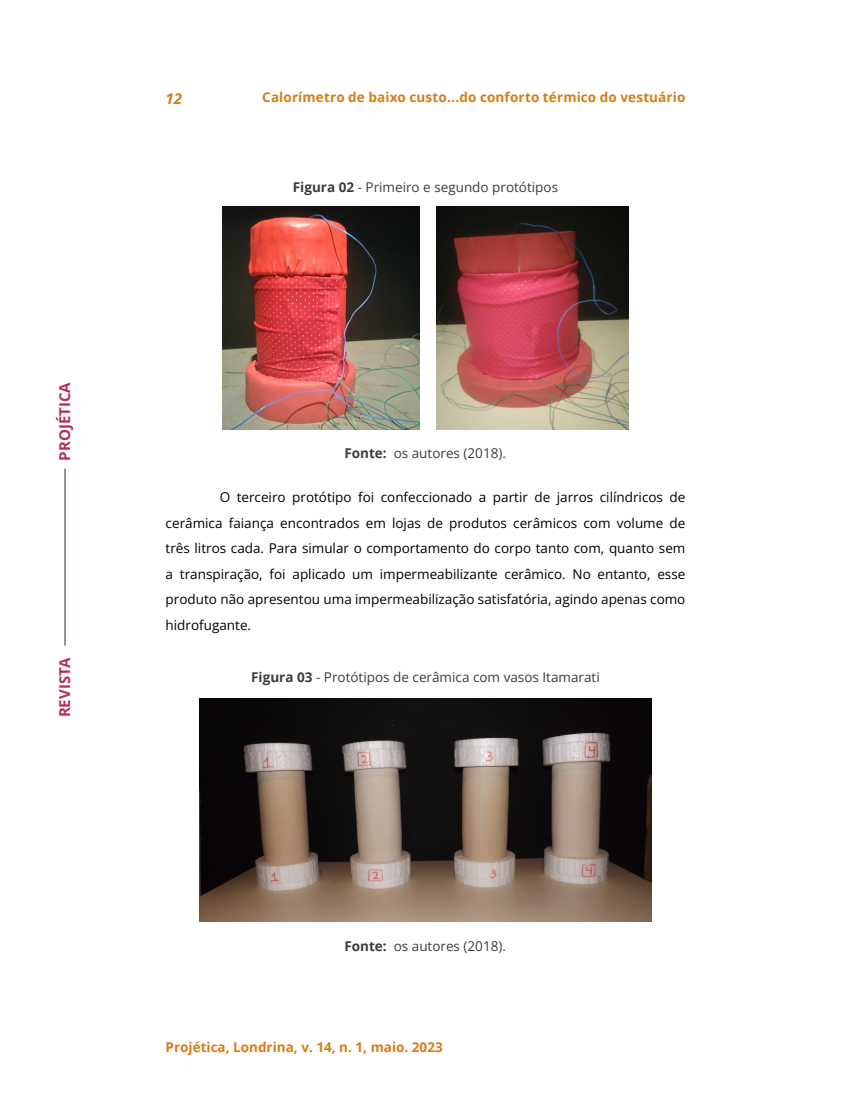
<style>
.page{position:relative;width:851px;height:1106px;background:#fff}
.page>*{position:absolute;margin:0;border:0;box-sizing:border-box;transform-origin:0 0}
.t1{font:700 15px "Open Sans";color:#b42d64}
.t2{font:italic 700 15px "Open Sans";color:#d77c14}
.t3{font:13.5px/25.5px "Open Sans";color:#000;text-align:justify}
.t4{font:13.5px "Open Sans";color:#3c3c3b}
.t5{font:700 13.5px "Open Sans";letter-spacing:.005em;color:#d77c14}
.s1{font-weight:700}
</style>
<div class="page">
<hr style="left:64px;top:468px;width:2px;height:177px;background:#5a4678">
<img style="left:200px;top:698px;width:451px;height:223px">
<img style="left:222px;top:206px;width:197px;height:223px">
<img style="left:436px;top:206px;width:192px;height:223px">
<p class="t1" style="left:54px;top:460px;width:80px;rotate:-90deg">PROJÉTICA</p>
<p class="t1" style="left:54px;top:717px;width:62px;rotate:-90deg">REVISTA</p>
<p class="t2" style="left:166px;top:88px;width:18px">12</p>
<p class="t5" style="left:262px;top:88px;width:424px">Calorímetro de baixo custo...do conforto térmico do vestuário</p>
<p class="t4" style="left:293px;top:178px;width:267px"><span class="s1">Figura 02</span> - Primeiro e segundo protótipos</p>
<p class="t4" style="left:344px;top:444px;width:163px"><span class="s1">Fonte:</span> os autores (2018).</p>
<p class="t3" style="left:166px;top:484px;width:521px;text-indent:54px">O terceiro protótipo foi confeccionado a partir de jarros cilíndricos de cerâmica faiança encontrados em lojas de produtos cerâmicos com volume de três litros cada. Para simular o comportamento do corpo tanto com, quanto sem a transpiração, foi aplicado um impermeabilizante cerâmico. No entanto, esse produto não apresentou uma impermeabilização satisfatória, agindo apenas como hidrofugante.</p>
<p class="t4" style="left:251px;top:668px;width:350px"><span class="s1">Figura 03</span> - Protótipos de cerâmica com vasos Itamarati</p>
<p class="t4" style="left:344px;top:936px;width:163px"><span class="s1">Fonte:</span> os autores (2018).</p>
<p class="t5" style="left:166px;top:1037px;width:278px">Projética, Londrina, v. 14, n. 1, maio. 2023</p>
</div>
